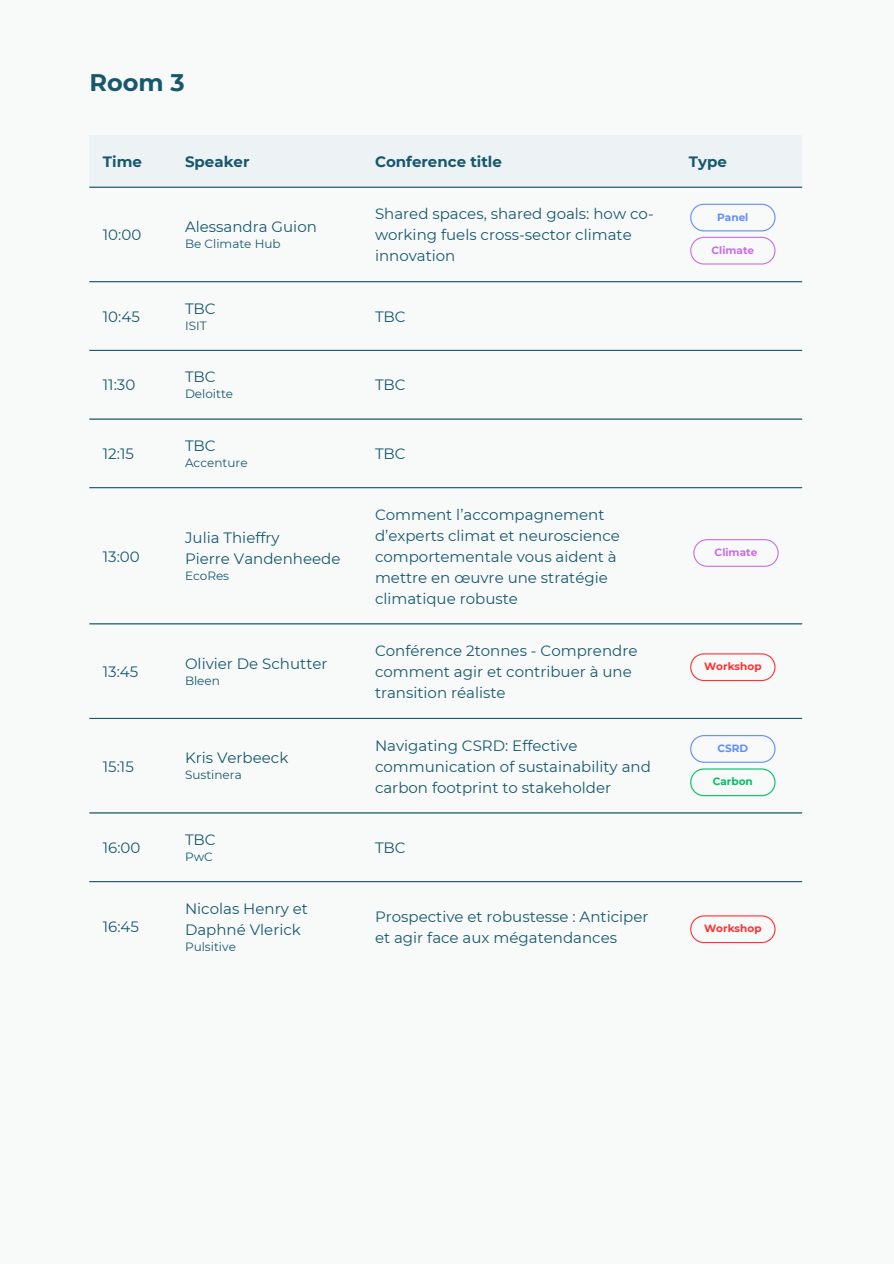
<style>
.page{position:relative;width:894px;height:1264px;background:#fff}
.page>*{position:absolute;margin:0;border:0;box-sizing:border-box;transform-origin:0 0}
.t1{font:700 24px "Montserrat";color:#18586d}
.t2{font:15px/21px "Montserrat";color:#18586d}
.t3{font:700 15px "Montserrat";color:#18586d}
.t4{font:12px "Montserrat";color:#18586d}
.t5{font:700 10.5px "Montserrat";color:#ff3131}
.t6{font:700 10.5px "Montserrat";color:#cb6ce6}
.t7{font:700 10.5px "Montserrat";color:#618cfa}
.t8{font:700 10.5px "Montserrat";color:#00bf63}
</style>
<div class="page">
<div style="left:0;top:0;width:893px;height:1263px;background:#f8fafa"></div>
<div style="left:89px;top:135px;width:712px;height:52px;background:#edf3f5"></div>
<hr style="left:89px;top:187px;width:712px;height:1px;background:#18586d">
<hr style="left:89px;top:281px;width:712px;height:1px;background:#18586d">
<hr style="left:89px;top:350px;width:712px;height:1px;background:#18586d">
<hr style="left:89px;top:418px;width:712px;height:1px;background:#18586d">
<hr style="left:89px;top:487px;width:712px;height:1px;background:#18586d">
<hr style="left:89px;top:623px;width:712px;height:1px;background:#18586d">
<hr style="left:89px;top:718px;width:712px;height:1px;background:#18586d">
<hr style="left:89px;top:812px;width:712px;height:1px;background:#18586d">
<hr style="left:89px;top:881px;width:712px;height:1px;background:#18586d">
<svg style="left:690px;top:653px;width:85px;height:28px"></svg>
<svg style="left:690px;top:915px;width:85px;height:28px"></svg>
<svg style="left:690px;top:204px;width:85px;height:27px"></svg>
<svg style="left:690px;top:735px;width:85px;height:27px"></svg>
<svg style="left:690px;top:237px;width:85px;height:27px"></svg>
<svg style="left:693px;top:539px;width:85px;height:28px"></svg>
<svg style="left:690px;top:768px;width:85px;height:28px"></svg>
<h1 class="t1" style="left:89px;top:67px;width:97px">Room 3</h1>
<p class="t3" style="left:103px;top:152px;width:40px">Time</p>
<p class="t3" style="left:185px;top:152px;width:66px">Speaker</p>
<p class="t3" style="left:375px;top:152px;width:128px">Conference title</p>
<p class="t3" style="left:688px;top:152px;width:40px">Type</p>
<p class="t2" style="left:103px;top:224px;width:40px">10:00</p>
<p class="t2" style="left:185px;top:216px;width:133px">Alessandra Guion</p>
<p class="t4" style="left:185px;top:236px;width:97px">Be Climate Hub</p>
<p class="t2" style="left:375px;top:203px;width:280px">Shared spaces, shared goals: how co&shy;working fuels cross-sector climate innovation</p>
<p class="t7" style="left:717px;top:210px;width:33px">Panel</p>
<h2 class="t6" style="left:711px;top:243px;width:44px">Climate</h2>
<p class="t2" style="left:103px;top:306px;width:38px">10:45</p>
<p class="t2" style="left:185px;top:298px;width:32px">TBC</p>
<p class="t4" style="left:185px;top:318px;width:23px">ISIT</p>
<p class="t2" style="left:375px;top:306px;width:32px">TBC</p>
<p class="t2" style="left:103px;top:374px;width:34px">11:30</p>
<p class="t2" style="left:185px;top:366px;width:32px">TBC</p>
<p class="t4" style="left:185px;top:387px;width:50px">Deloitte</p>
<p class="t2" style="left:375px;top:374px;width:32px">TBC</p>
<p class="t2" style="left:103px;top:443px;width:33px">12:15</p>
<p class="t2" style="left:185px;top:435px;width:32px">TBC</p>
<p class="t4" style="left:185px;top:455px;width:64px">Accenture</p>
<p class="t2" style="left:375px;top:443px;width:32px">TBC</p>
<p class="t2" style="left:103px;top:546px;width:38px">13:00</p>
<p class="t2" style="left:185px;top:527px;width:96px">Julia Thieffry</p>
<p class="t2" style="left:185px;top:548px;width:157px">Pierre Vandenheede</p>
<p class="t4" style="left:185px;top:568px;width:46px">EcoRes</p>
<p class="t2" style="left:375px;top:504px;width:246px">Comment l’accompagnement d’experts climat et neuroscience comportementale vous aident à mettre en œuvre une stratégie climatique robuste</p>
<p class="t6" style="left:714px;top:546px;width:44px">Climate</p>
<p class="t2" style="left:103px;top:661px;width:37px">13:45</p>
<p class="t2" style="left:185px;top:653px;width:144px">Olivier De Schutter</p>
<p class="t4" style="left:185px;top:673px;width:36px">Bleen</p>
<p class="t2" style="left:375px;top:640px;width:264px">Conférence 2tonnes - Comprendre comment agir et contribuer à une transition réaliste</p>
<p class="t5" style="left:704px;top:660px;width:59px">Workshop</p>
<p class="t2" style="left:103px;top:755px;width:32px">15:15</p>
<p class="t2" style="left:185px;top:747px;width:105px">Kris Verbeeck</p>
<p class="t4" style="left:185px;top:767px;width:58px">Sustinera</p>
<p class="t2" style="left:375px;top:734px;width:277px">Navigating CSRD: Effective communication of sustainability and carbon footprint to stakeholder</p>
<p class="t7" style="left:717px;top:741px;width:32px">CSRD</p>
<p class="t8" style="left:712px;top:775px;width:42px">Carbon</p>
<p class="t2" style="left:103px;top:837px;width:39px">16:00</p>
<p class="t2" style="left:185px;top:829px;width:32px">TBC</p>
<p class="t4" style="left:185px;top:849px;width:29px">PwC</p>
<p class="t2" style="left:375px;top:837px;width:32px">TBC</p>
<p class="t2" style="left:103px;top:915px;width:38px">16:45</p>
<p class="t2" style="left:185px;top:897px;width:124px">Nicolas Henry et<br>Daphné Vlerick</p>
<p class="t4" style="left:185px;top:939px;width:52px">Pulsitive</p>
<p class="t2" style="left:375px;top:905px;width:275px">Prospective et robustesse : Anticiper et agir face aux mégatendances</p>
<p class="t5" style="left:704px;top:922px;width:59px">Workshop</p>
</div>
